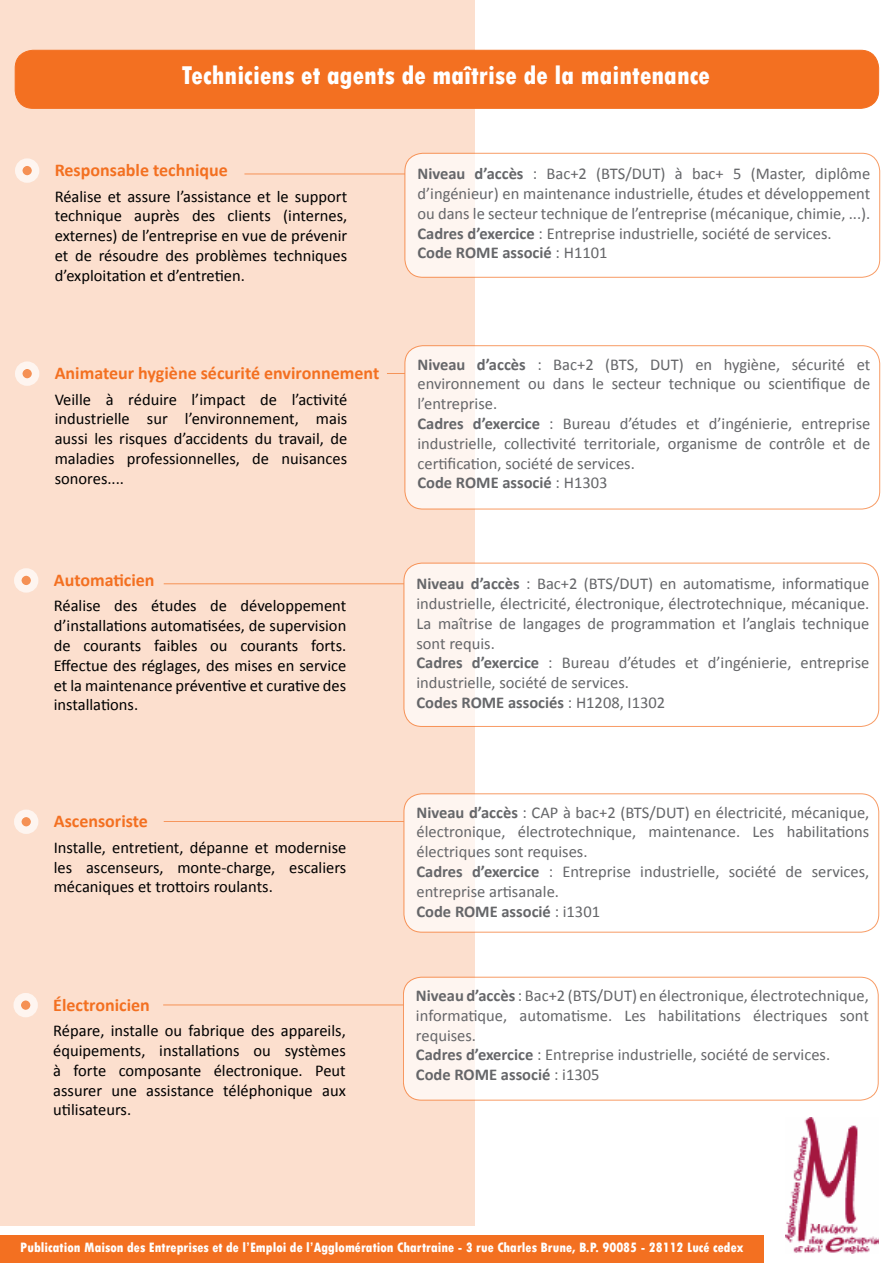
<style>
.page{position:relative;width:893px;height:1263px;background:#fff}
.page>*{position:absolute;margin:0;border:0;box-sizing:border-box;transform-origin:0 0}
.t1{font:800 condensed 27px "Tw Cen";color:#fff}
.t2{font:700 18px "Calibri";color:#f37021}
.t3{font:16.5px/19.8px "Calibri";color:#656669}
.t4{font:16.5px/19.8px "Calibri";color:#000;text-align:justify}
.t5{font:800 condensed 14.25px "Tw Cen";color:#fff}
.s1{font-weight:700}
</style>
<div class="page">
<div style="left:0;top:0;width:474px;height:1226px;background:#fcdfce"></div>
<div style="left:15px;top:50px;width:864px;height:58px;background:#f37021;border-radius:18px"></div>
<div style="left:15px;top:50px;width:864px;height:59px;border:1px solid #f37021;border-radius:18px"></div>
<div style="left:405px;top:346px;width:475px;height:163px;background:#fff;border-radius:18px"></div>
<div style="left:405px;top:345px;width:475px;height:164px;border:1px solid #f57021;border-radius:18px"></div>
<div style="left:405px;top:153px;width:475px;height:124px;background:#fff;border-radius:18px"></div>
<div style="left:405px;top:153px;width:475px;height:124px;border:1px solid #f57021;border-radius:18px"></div>
<div style="left:19px;top:365px;width:17px;height:17px;background:#f59155;border-radius:50%"></div>
<div style="left:15px;top:361px;width:24px;height:25px;border:8px solid #fff;border-radius:50%"></div>
<div style="left:19px;top:162px;width:17px;height:17px;background:#f59155;border-radius:50%"></div>
<div style="left:15px;top:158px;width:24px;height:25px;border:8px solid #fff;border-radius:50%"></div>
<hr style="left:244px;top:174px;width:161px;height:1px;background:#f37021">
<svg style="left:387px;top:373px;width:18px;height:1px"></svg>
<div style="left:404px;top:794px;width:475px;height:138px;background:#fff;border-radius:18px"></div>
<div style="left:404px;top:794px;width:475px;height:138px;border:1px solid #f57021;border-radius:18px"></div>
<div style="left:404px;top:563px;width:475px;height:163px;background:#fff;border-radius:18px"></div>
<div style="left:404px;top:563px;width:475px;height:164px;border:1px solid #f57021;border-radius:18px"></div>
<div style="left:18px;top:813px;width:17px;height:17px;background:#f59155;border-radius:50%"></div>
<div style="left:14px;top:809px;width:24px;height:25px;border:8px solid #fff;border-radius:50%"></div>
<div style="left:18px;top:572px;width:17px;height:17px;background:#f59155;border-radius:50%"></div>
<div style="left:14px;top:568px;width:24px;height:25px;border:8px solid #fff;border-radius:50%"></div>
<hr style="left:164px;top:583px;width:240px;height:1px;background:#f37021">
<hr style="left:164px;top:821px;width:240px;height:1px;background:#f37021">
<div style="left:403px;top:977px;width:475px;height:123px;background:#fff;border-radius:18px"></div>
<div style="left:403px;top:977px;width:475px;height:123px;border:1px solid #f57021;border-radius:18px"></div>
<div style="left:17px;top:997px;width:17px;height:16px;background:#f59155;border-radius:50%"></div>
<div style="left:14px;top:993px;width:24px;height:24px;border:8px solid #fff;border-radius:50%"></div>
<hr style="left:163px;top:1005px;width:240px;height:1px;background:#f37021">
<div style="left:0;top:1235px;width:764px;height:28px;background:#f37021"></div>
<img style="left:786px;top:1117px;width:92px;height:137px">
<h1 class="t1" style="left:182px;top:59px;width:530px">Techniciens et agents de maîtrise de la maintenance</h1>
<p class="t2" style="left:55px;top:159px;width:175px">Responsable technique</p>
<p class="t4" style="left:55px;top:186px;width:294px">Réalise et assure l’assistance et le support technique auprès des clients (internes, externes) de l’entreprise en vue de prévenir et de résoudre des problèmes techniques d’exploitation et d’entretien.</p>
<p class="t2" style="left:55px;top:362px;width:326px">Animateur hygiène sécurité environnement</p>
<p class="t4" style="left:55px;top:389px;width:294px">Veille à réduire l’impact de l’activité industrielle sur l’environnement, mais aussi les risques d’accidents du travail, de maladies professionnelles, de nuisances sonores....</p>
<p class="t2" style="left:54px;top:568px;width:102px">Automaticien</p>
<p class="t4" style="left:54px;top:596px;width:294px">Réalise des études de développement d’installations automatisées, de supervision de courants faibles ou courants forts.<br>Effectue des réglages, des mises en service et la maintenance préventive et curative des installations.</p>
<p class="t2" style="left:54px;top:810px;width:96px">Ascensoriste</p>
<p class="t4" style="left:54px;top:837px;width:294px">Installe, entretient, dépanne et modernise les ascenseurs, monte-charge, escaliers mécaniques et trottoirs roulants.</p>
<p class="t3" style="left:417px;top:164px;width:454px"><span class="s1">Niveau d’accès</span> : Bac+2 (BTS/DUT) à bac+ 5 (Master, diplôme d’ingénieur) en maintenance industrielle, études et développement ou dans le secteur technique de l’entreprise (mécanique, chimie, ...).<br><span class="s1">Cadres d’exercice</span> : Entreprise industrielle, société de services.<br><span class="s1">Code ROME associé</span> : H1101</p>
<p class="t3" style="left:417px;top:354px;width:454px"><span class="s1">Niveau d’accès</span> : Bac+2 (BTS, DUT) en hygiène, sécurité et environnement ou dans le secteur technique ou scientifique de l’entreprise.<br><span class="s1">Cadres d’exercice</span> : Bureau d’études et d’ingénierie, entreprise industrielle, collectivité territoriale, organisme de contrôle et de certification, société de services.<br><span class="s1">Code ROME associé</span> : H1303</p>
<p class="t3" style="left:416px;top:574px;width:454px"><span class="s1">Niveau d’accès</span> : Bac+2 (BTS/DUT) en automatisme, informatique industrielle, électricité, électronique, électrotechnique, mécanique.<br>La maîtrise de langages de programmation et l’anglais technique sont requis.<br><span class="s1">Cadres d’exercice</span> : Bureau d’études et d’ingénierie, entreprise industrielle, société de services.<br><span class="s1">Codes ROME associés</span> : H1208, I1302</p>
<p class="t3" style="left:416px;top:802px;width:454px"><span class="s1">Niveau d’accès</span> : CAP à bac+2 (BTS/DUT) en électricité, mécanique, électronique, électrotechnique, maintenance. Les habilitations électriques sont requises.<br><span class="s1">Cadres d’exercice</span> : Entreprise industrielle, société de services, entreprise artisanale.<br><span class="s1">Code ROME associé</span> : i1301</p>
<p class="t2" style="left:53px;top:993px;width:98px">Électronicien</p>
<p class="t3" style="left:416px;top:986px;width:454px"><span class="s1">Niveau d’accès</span> : Bac+2 (BTS/DUT) en électronique, électrotechnique, informatique, automatisme. Les habilitations électriques sont requises.<br><span class="s1">Cadres d’exercice</span> : Entreprise industrielle, société de services.<br><span class="s1">Code ROME associé</span> : i1305</p>
<p class="t4" style="left:53px;top:1021px;width:294px">Répare, installe ou fabrique des appareils, équipements, installations ou systèmes à forte composante électronique. Peut assurer une assistance téléphonique aux utilisateurs.</p>
<p class="t5" style="left:20px;top:1238px;width:725px">Publication Maison des Entreprises et de l’Emploi de l’Agglomération Chartraine - 3 rue Charles Brune, B.P. 90085 - 28112 Lucé cedex</p>
</div>
